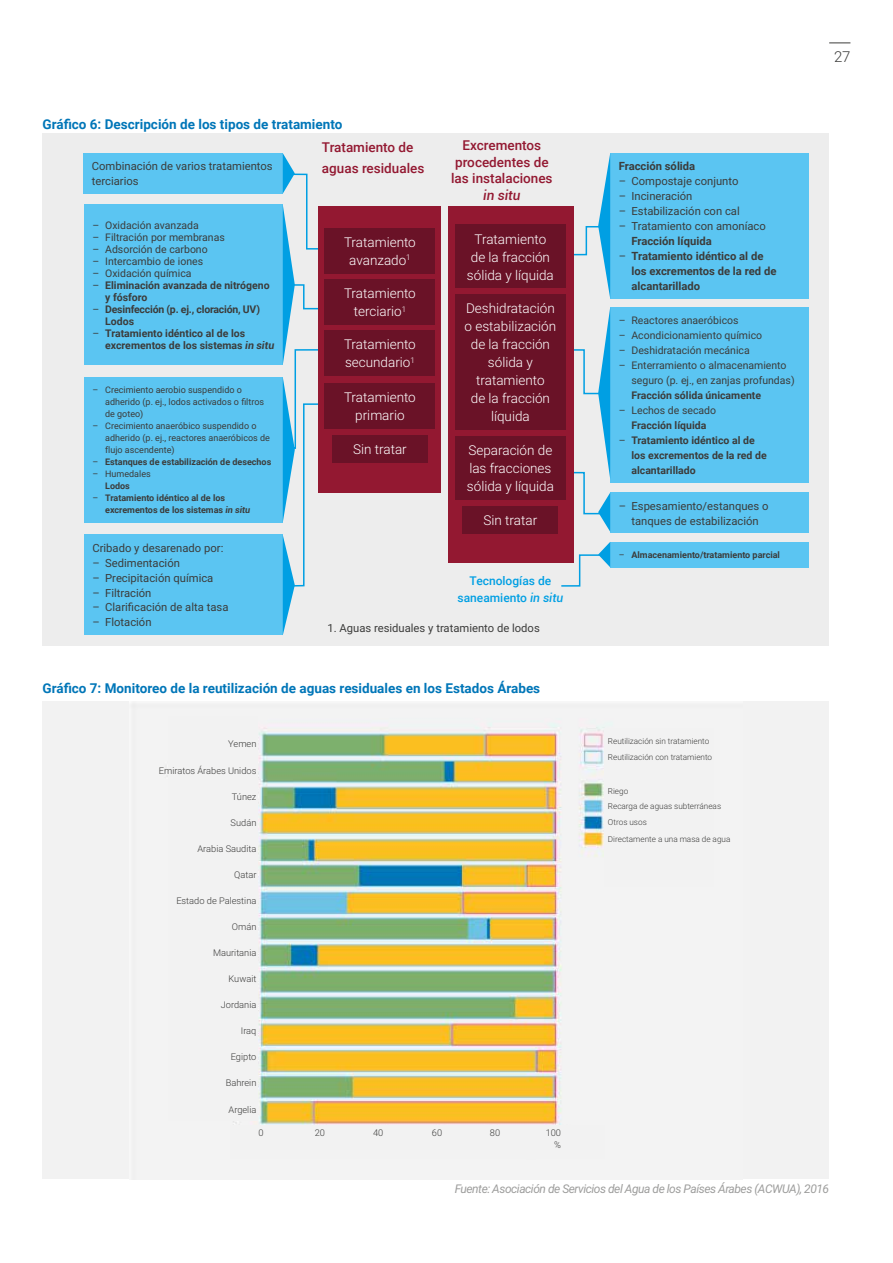
<style>
.page{position:relative;width:893px;height:1263px;background:#fff}
.page>*{position:absolute;margin:0;border:0;box-sizing:border-box;transform-origin:0 0}
.t1{font:300 15px "Roboto";color:#3c3c3b}
.t2{font:300 13.5px/18px "Roboto";color:#fff;text-align:center}
.t3{font:700 13.5px "Roboto";color:#0076b8}
.t4{font:500 13.5px/16.5px "Roboto";color:#931831}
.t5{font:italic 500 13.5px "Roboto";color:#931831}
.t6{font:italic 12px "Roboto";letter-spacing:-.04em;color:#9d9d9c}
.t7{font:500 12px/17.1px "Roboto";color:#009fe3;text-align:center}
.t8{font:11.25px/15px "Roboto";color:#3c3c3b;text-align:center}
.t9{font:700 11.25px/15px "Roboto";color:#3c3c3b}
.t10{font:10.5px/15px "Roboto";color:#3c3c3b}
.t11{font:700 10.5px/15px "Roboto";color:#3c3c3b}
.t12{font:700 10.5px/12px "Roboto";letter-spacing:-.02em;color:#3c3c3b}
.t13{font:300 9.3px/12px "Roboto";color:#3c3c3b;text-align:right}
.t14{font:9px/12px "Roboto";color:#3c3c3b}
.t15{font:700 9px/12px "Roboto";color:#3c3c3b}
.t16{font:300 8.1px/15.3px "Roboto";color:#3c3c3b}
.s1{font-weight:400}
.s2{font-style:italic}
</style>
<div class="page">
<svg style="left:829px;top:43px;width:21px;height:1px"></svg>
<div style="left:43px;top:133px;width:786px;height:512px;background:#ededed"></div>
<div style="left:319px;top:206px;width:122px;height:287px;background:#931831"></div>
<div style="left:325px;top:228px;width:110px;height:45px;background:#6a1227"></div>
<div style="left:325px;top:279px;width:110px;height:46px;background:#6a1227"></div>
<div style="left:325px;top:331px;width:110px;height:45px;background:#6a1227"></div>
<div style="left:325px;top:383px;width:110px;height:45px;background:#6a1227"></div>
<div style="left:332px;top:435px;width:96px;height:27px;background:#6a1227"></div>
<div style="left:448px;top:206px;width:126px;height:356px;background:#931831"></div>
<div style="left:455px;top:225px;width:111px;height:63px;background:#6a1227"></div>
<div style="left:455px;top:295px;width:111px;height:135px;background:#6a1227"></div>
<div style="left:455px;top:437px;width:111px;height:63px;background:#6a1227"></div>
<div style="left:463px;top:506px;width:95px;height:28px;background:#6a1227"></div>
<div style="left:610px;top:493px;width:199px;height:40px;background:#5bc5f2"></div>
<div style="left:610px;top:542px;width:199px;height:25px;background:#5bc5f2"></div>
<div style="left:610px;top:153px;width:199px;height:146px;background:#5bc5f2"></div>
<div style="left:610px;top:307px;width:199px;height:176px;background:#5bc5f2"></div>
<svg style="left:574px;top:155px;width:36px;height:142px"></svg>
<svg style="left:574px;top:309px;width:36px;height:223px"></svg>
<svg style="left:560px;top:542px;width:50px;height:45px"></svg>
<div style="left:83px;top:153px;width:200px;height:41px;background:#5bc5f2"></div>
<div style="left:84px;top:205px;width:199px;height:160px;background:#5bc5f2"></div>
<div style="left:84px;top:377px;width:199px;height:145px;background:#5bc5f2"></div>
<div style="left:84px;top:534px;width:199px;height:101px;background:#5bc5f2"></div>
<svg style="left:279px;top:153px;width:58px;height:482px"></svg>
<div style="left:43px;top:701px;width:786px;height:478px;background:#f2f2f2"></div>
<img style="left:165px;top:724px;width:439px;height:401px">
<div style="left:168px;top:716px;width:90px;height:404px;background:#f2f2f2"></div>
<p class="t3" style="left:43px;top:115px;width:301px">Gráfico 6: Descripción de los tipos de tratamiento</p>
<p class="t8" style="left:92px;top:158px;width:182px;text-align:left">Combinación de varios tratamientos terciarios</p>
<p class="t10" style="left:92px;top:217px;width:108px">– Oxidación avanzada</p>
<p class="t10" style="left:92px;top:229px;width:134px">– Filtración por membranas</p>
<p class="t10" style="left:92px;top:241px;width:117px">– Adsorción de carbono</p>
<p class="t10" style="left:92px;top:253px;width:112px">– Intercambio de iones</p>
<p class="t10" style="left:92px;top:265px;width:101px">– Oxidación química</p>
<p class="t11" style="left:105px;top:279px;width:166px;line-height:12px;text-indent:-13px"><span class="s1">–</span> Eliminación avanzada de nitrógeno y fósforo</p>
<p class="t12" style="left:105px;top:303px;width:156px;text-indent:-13px"><span class="s1">–</span> Desinfección (p. ej., cloración, UV)<br>Lodos</p>
<p class="t11" style="left:105px;top:327px;width:171px;line-height:12px;text-indent:-13px"><span class="s1">–</span> Tratamiento idéntico al de los excrementos de los sistemas <span class="s2">in situ</span></p>
<p class="t14" style="left:105px;top:384px;width:160px;text-indent:-13px">– Crecimiento aerobio suspendido o adherido (p. ej., lodos activados o filtros de goteo)</p>
<p class="t14" style="left:105px;top:420px;width:166px;text-indent:-13px">– Crecimiento anaeróbico suspendido o adherido (p. ej., reactores anaeróbicos de flujo ascendente)</p>
<p class="t15" style="left:92px;top:456px;width:180px"><span class="s1">–</span> Estanques de estabilización de desechos</p>
<p class="t14" style="left:92px;top:468px;width:60px">– Humedales</p>
<p class="t15" style="left:105px;top:480px;width:26px">Lodos</p>
<p class="t15" style="left:105px;top:492px;width:147px;text-indent:-13px"><span class="s1">–</span> Tratamiento idéntico al de los excrementos de los sistemas <span class="s2">in situ</span></p>
<p class="t8" style="left:92px;top:540px;width:132px">Cribado y desarenado por:</p>
<p class="t8" style="left:92px;top:555px;width:89px">– Sedimentación</p>
<p class="t8" style="left:92px;top:570px;width:122px">– Precipitación química</p>
<p class="t8" style="left:92px;top:585px;width:61px">– Filtración</p>
<p class="t8" style="left:92px;top:600px;width:138px">– Clarificación de alta tasa</p>
<p class="t8" style="left:92px;top:614px;width:61px">– Flotación</p>
<p class="t4" style="left:322px;top:135px;width:104px;line-height:21.8px">Tratamiento de aguas residuales</p>
<p class="t4" style="left:451px;top:137px;width:103px;text-align:center">Excrementos procedentes de las instalaciones</p>
<p class="t5" style="left:483px;top:186px;width:39px">in situ</p>
<p class="t2" style="left:344px;top:233px;width:73px">Tratamiento avanzado<sup>1</sup></p>
<p class="t2" style="left:344px;top:284px;width:73px">Tratamiento terciario<sup>1</sup></p>
<p class="t2" style="left:344px;top:335px;width:73px;text-align:left">Tratamiento secundario<sup>1</sup></p>
<p class="t2" style="left:344px;top:388px;width:73px">Tratamiento primario</p>
<p class="t2" style="left:353px;top:439px;width:55px">Sin tratar</p>
<p class="t2" style="left:467px;top:229px;width:88px">Tratamiento de la fracción sólida y líquida</p>
<p class="t2" style="left:465px;top:299px;width:93px">Deshidratación o estabilización de la fracción sólida y tratamiento<br>de la fracción líquida</p>
<p class="t2" style="left:467px;top:441px;width:88px;text-align:left">Separación de las fracciones sólida y líquida</p>
<p class="t2" style="left:484px;top:511px;width:55px">Sin tratar</p>
<p class="t7" style="left:458px;top:572px;width:107px">Tecnologías de saneamiento <span class="s2">in situ</span></p>
<p class="t8" style="left:327px;top:620px;width:214px">1. Aguas residuales y tratamiento de lodos</p>
<p class="t3" style="left:43px;top:679px;width:499px">Gráfico 7: Monitoreo de la reutilización de aguas residuales en los Estados Árabes</p>
<p class="t13" style="left:228px;top:738px;width:30px">Yemen</p>
<p class="t13" style="left:159px;top:764px;width:99px">Emiratos Árabes Unidos</p>
<p class="t13" style="left:232px;top:790px;width:26px">Túnez</p>
<p class="t13" style="left:231px;top:816px;width:27px">Sudán</p>
<p class="t13" style="left:198px;top:842px;width:60px">Arabia Saudita</p>
<p class="t13" style="left:234px;top:868px;width:24px">Qatar</p>
<p class="t13" style="left:176px;top:894px;width:82px">Estado de Palestina</p>
<p class="t13" style="left:232px;top:920px;width:26px">Omán</p>
<p class="t13" style="left:213px;top:946px;width:45px">Mauritania</p>
<p class="t13" style="left:229px;top:972px;width:29px">Kuwait</p>
<p class="t13" style="left:221px;top:998px;width:37px">Jordania</p>
<p class="t13" style="left:241px;top:1025px;width:17px">Iraq</p>
<p class="t13" style="left:231px;top:1051px;width:27px">Egipto</p>
<p class="t13" style="left:226px;top:1077px;width:32px">Bahrein</p>
<p class="t13" style="left:229px;top:1103px;width:29px">Argelia</p>
<p class="t13" style="left:259px;top:1127px;width:7px">0</p>
<p class="t13" style="left:315px;top:1127px;width:12px">20</p>
<p class="t13" style="left:373px;top:1127px;width:12px">40</p>
<p class="t13" style="left:432px;top:1127px;width:12px">60</p>
<p class="t13" style="left:490px;top:1127px;width:12px">80</p>
<p class="t13" style="left:546px;top:1127px;width:17px">100 %</p>
<p class="t9" style="left:619px;top:158px;width:78px">Fracción sólida</p>
<p class="t8" style="left:619px;top:173px;width:121px">– Compostaje conjunto</p>
<p class="t8" style="left:619px;top:188px;width:75px">– Incineración</p>
<p class="t8" style="left:619px;top:203px;width:123px">– Estabilización con cal</p>
<p class="t8" style="left:619px;top:218px;width:149px">– Tratamiento con amoníaco</p>
<p class="t9" style="left:631px;top:233px;width:82px">Fracción líquida</p>
<p class="t9" style="left:631px;top:248px;width:146px;text-indent:-13px"><span class="s1">–</span> Tratamiento idéntico al de los excrementos de la red de alcantarillado</p>
<p class="t10" style="left:619px;top:312px;width:121px">– Reactores anaeróbicos</p>
<p class="t10" style="left:619px;top:327px;width:145px">– Acondicionamiento químico</p>
<p class="t10" style="left:619px;top:342px;width:133px">– Deshidratación mecánica</p>
<p class="t10" style="left:631px;top:357px;width:165px;text-indent:-13px">– Enterramiento o almacenamiento seguro (p. ej., en zanjas profundas)</p>
<p class="t11" style="left:631px;top:387px;width:131px">Fracción sólida únicamente</p>
<p class="t10" style="left:619px;top:402px;width:99px">– Lechos de secado</p>
<p class="t11" style="left:631px;top:417px;width:76px">Fracción líquida</p>
<p class="t11" style="left:631px;top:432px;width:137px;text-indent:-13px"><span class="s1">–</span> Tratamiento idéntico al de los excrementos de la red de alcantarillado</p>
<p class="t8" style="left:619px;top:498px;width:151px">– Espesamiento/estanques o tanques de estabilización</p>
<p class="t15" style="left:619px;top:548px;width:163px"><span class="s1">–</span> Almacenamiento/tratamiento parcial</p>
<h1 class="t1" style="left:834px;top:46px;width:18px">27</h1>
<p class="t16" style="left:608px;top:733px;width:106px;line-height:15.9px">Reutilización sin tratamiento<br>Reutilización con tratamiento</p>
<p class="t16" style="left:608px;top:783px;width:115px">Riego<br>Recarga de aguas subterráneas<br>Otros usos</p>
<p class="t16" style="left:608px;top:831px;width:124px">Directamente a una masa de agua</p>
<p class="t6" style="left:455px;top:1180px;width:376px">Fuente: Asociación de Servicios del Agua de los Países Árabes (ACWUA), 2016</p>
</div>
